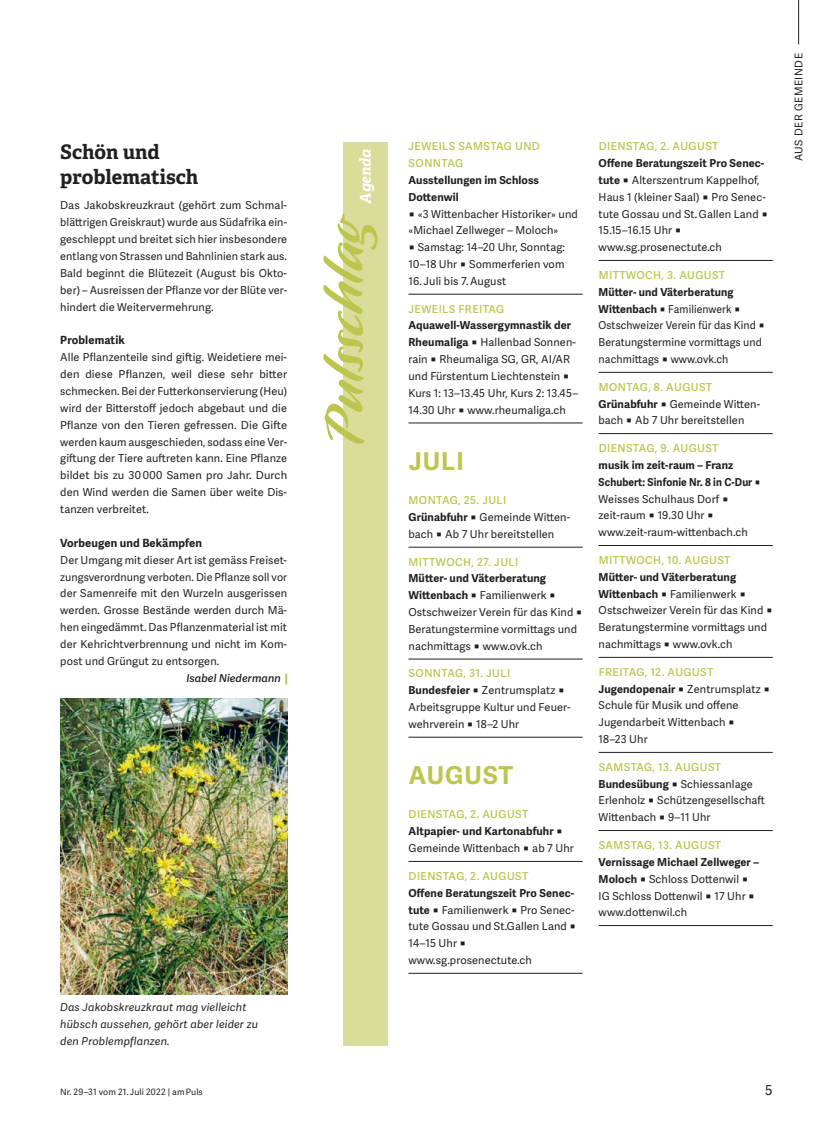
<style>
.page{position:relative;width:833px;height:1134px;background:#fff}
.page>*{position:absolute;margin:0;border:0;box-sizing:border-box;transform-origin:0 0}
._04_Agenda_Monat{font:700 24.75px "Adelle Sans";letter-spacing:.04em;color:#bcc54e}
._06_Nebenartikel_Tit{font:700 20px/25px "Adelle";color:#231f20}
.t1{font:italic 700 15px "Adelle";letter-spacing:-.005em;color:#fff}
.t2{font:13.75px "Adelle Sans";color:#231f20}
._06_Nebenartikel_Zwi{font:700 11.25px "Adelle Sans";letter-spacing:.01em;color:#231f20}
._04_Agenda_Veranstal{font:11px/16.9px "Adelle Sans";letter-spacing:.01em;color:#231f20}
._06_Nebenartikel_Gru{font:11px/16.9px "Adelle Sans";letter-spacing:.01em;color:#231f20;text-align:justify}
._04_Agenda_Datum{font:600 11px/16.9px "Adelle Sans";letter-spacing:.04em;color:#bcc54e}
._04_Agenda_Veranstal-2{font:11px/16.9px "Adelle Sans";letter-spacing:.01em;color:#231f20;scale:.95 1}
._04_Agenda_Veranstal-3{font:11px/16.9px "Adelle Sans";letter-spacing:.01em;color:#231f20;scale:.93 1}
._06_Nebenartikel_Bil{font:italic 11px/16.9px "Adelle Sans";letter-spacing:.015em;color:#231f20}
._06_Nebenartikel_Aut{font:italic 600 11px "Adelle Sans";letter-spacing:.005em;color:#231f20}
.t3{font:10.62px "Adelle Sans";letter-spacing:.05em;color:#231f20}
.t4{font:8.75px "Adelle Sans";letter-spacing:.01em;color:#231f20}
.s1{font-weight:700}
</style>
<div class="page">
<hr style="left:798px;top:0;width:1px;height:44px;background:#231f20">
<hr style="left:408px;top:294px;width:174px;height:1px;background:#231f20">
<hr style="left:408px;top:423px;width:174px;height:1px;background:#231f20">
<hr style="left:408px;top:547px;width:174px;height:1px;background:#231f20">
<hr style="left:408px;top:659px;width:174px;height:1px;background:#231f20">
<hr style="left:408px;top:737px;width:174px;height:1px;background:#231f20">
<hr style="left:408px;top:861px;width:174px;height:1px;background:#231f20">
<hr style="left:408px;top:973px;width:174px;height:1px;background:#231f20">
<hr style="left:598px;top:260px;width:174px;height:1px;background:#231f20">
<hr style="left:598px;top:372px;width:174px;height:1px;background:#231f20">
<hr style="left:598px;top:433px;width:174px;height:1px;background:#231f20">
<hr style="left:598px;top:545px;width:174px;height:1px;background:#231f20">
<hr style="left:598px;top:657px;width:174px;height:1px;background:#231f20">
<hr style="left:598px;top:752px;width:174px;height:1px;background:#231f20">
<hr style="left:598px;top:830px;width:174px;height:1px;background:#231f20">
<hr style="left:598px;top:925px;width:174px;height:1px;background:#231f20">
<div style="left:343px;top:142px;width:44px;height:903px;background:#d8dd9a"></div>
<svg style="left:323px;top:213px;width:54px;height:231px"></svg>
<svg style="left:285px;top:673px;width:2px;height:11px"></svg>
<img style="left:60px;top:699px;width:227px;height:295px">
<p class="_06_Nebenartikel_Tit" style="left:60px;top:139px;width:140px">Schön und problematisch</p>
<p class="_06_Nebenartikel_Gru" style="left:60px;top:197px;width:228px">Das Jakobskreuzkraut (gehört zum Schmal&shy;blättrigen Greiskraut) wurde aus Südafrika ein&shy;geschleppt und breitet sich hier insbesondere entlang von Strassen und Bahnlinien stark aus.<br>Bald beginnt die Blütezeit (August bis Okto&shy;ber) – Ausreissen der Pflanze vor der Blüte ver&shy;hindert die Weitervermehrung.</p>
<p class="_06_Nebenartikel_Zwi" style="left:60px;top:333px;width:66px">Problematik</p>
<p class="_06_Nebenartikel_Gru" style="left:60px;top:349px;width:228px">Alle Pflanzenteile sind giftig. Weidetiere mei&shy;den diese Pflanzen, weil diese sehr bitter schmecken. Bei der Futterkonservierung (Heu) wird der Bitterstoff jedoch abgebaut und die Pflanze von den Tieren gefressen. Die Gifte werden kaum ausgeschieden, sodass eine Ver&shy;giftung der Tiere auftreten kann. Eine Pflanze bildet bis zu 30 000 Samen pro Jahr. Durch den Wind werden die Samen über weite Dis&shy;tanzen verbreitet.</p>
<p class="_06_Nebenartikel_Zwi" style="left:60px;top:536px;width:143px">Vorbeugen und Bekämpfen</p>
<p class="_06_Nebenartikel_Gru" style="left:60px;top:552px;width:228px">Der Umgang mit dieser Art ist gemäss Freiset&shy;zungsverordnung verboten. Die Pflanze soll vor der Samenreife mit den Wurzeln ausgerissen werden. Grosse Bestände werden durch Mä&shy;hen eingedämmt. Das Pflanzenmaterial ist mit der Kehrichtverbrennung und nicht im Kom&shy;post und Grüngut zu entsorgen.</p>
<p class="_06_Nebenartikel_Aut" style="left:186px;top:671px;width:96px">Isabel Niedermann</p>
<p class="_06_Nebenartikel_Bil" style="left:60px;top:999px;width:199px">Das Jakobskreuzkraut mag vielleicht hübsch aussehen, gehört aber leider zu den Problempflanzen.</p>
<p class="t1" style="left:356px;top:204px;width:56px;rotate:-90deg">Agenda</p>
<p class="_04_Agenda_Datum" style="left:408px;top:138px;width:133px">JEWEILS SAMSTAG UND<br>SONNTAG</p>
<p class="_04_Agenda_Veranstal" style="left:408px;top:172px;width:171px"><span class="s1">Ausstellungen im Schloss<br>Dottenwil<br></span>◼ «3 Wittenbacher Historiker» und «Michael Zellweger – Moloch»<br>◼ Samstag: 14–20 Uhr, Sonntag:<br>10–18 Uhr ◼ Sommerferien vom</p>
<p class="_04_Agenda_Veranstal" style="left:408px;top:273px;width:99px">16. Juli bis 7. August</p>
<p class="_04_Agenda_Datum" style="left:408px;top:301px;width:97px">JEWEILS FREITAG</p>
<p class="_04_Agenda_Veranstal" style="left:408px;top:317px;width:171px"><span class="s1">Aquawell-Wassergymnastik der<br>Rheumaliga</span> ◼ Hallenbad Sonnen&shy;rain ◼ Rheumaliga SG, GR, AI/AR und Fürstentum Liechtenstein ◼<br>Kurs 1: 13–13.45 Uhr, Kurs 2: 13.45–<br>14.30 Uhr ◼ www.rheumaliga.ch</p>
<p class="_04_Agenda_Monat" style="left:409px;top:446px;width:57px">JULI</p>
<p class="_04_Agenda_Datum" style="left:408px;top:492px;width:99px">MONTAG, 25. JULI</p>
<p class="_04_Agenda_Veranstal" style="left:408px;top:509px;width:163px"><span class="s1">Grünabfuhr</span> ◼ Gemeinde Witten&shy;bach ◼ Ab 7 Uhr bereitstellen</p>
<p class="_04_Agenda_Datum" style="left:408px;top:553px;width:111px">MITTWOCH, 27. JULI</p>
<p class="_04_Agenda_Veranstal" style="left:408px;top:570px;width:176px"><span class="s1">Mütter- und Väterberatung<br>Wittenbach</span> ◼ Familienwerk ◼<br>Ostschweizer Verein für das Kind ◼<br>Beratungstermine vormittags und nachmittags ◼ www.ovk.ch</p>
<p class="_04_Agenda_Datum" style="left:408px;top:665px;width:103px">SONNTAG, 31. JULI</p>
<p class="_04_Agenda_Veranstal" style="left:408px;top:682px;width:164px"><span class="s1">Bundesfeier</span> ◼ Zentrumsplatz ◼<br>Arbeitsgruppe Kultur und Feuer&shy;wehrverein ◼ 18–2 Uhr</p>
<p class="_04_Agenda_Monat" style="left:409px;top:760px;width:106px">AUGUST</p>
<p class="_04_Agenda_Datum" style="left:408px;top:806px;width:121px">DIENSTAG, 2. AUGUST</p>
<p class="_04_Agenda_Veranstal" style="left:408px;top:823px;width:167px"><span class="s1">Altpapier- und Kartonabfuhr</span> ◼<br>Gemeinde Wittenbach ◼ ab 7 Uhr</p>
<p class="_04_Agenda_Datum" style="left:408px;top:868px;width:121px">DIENSTAG, 2. AUGUST</p>
<p class="_04_Agenda_Veranstal" style="left:408px;top:885px;width:169px"><span class="s1">Offene Beratungszeit Pro Senec&shy;tute</span> ◼ Familienwerk ◼ Pro Senec&shy;tute Gossau und St.Gallen Land ◼<br>14–15 Uhr ◼ www.sg.prosenectute.ch</p>
<p class="_04_Agenda_Datum" style="left:598px;top:138px;width:121px">DIENSTAG, 2. AUGUST</p>
<p class="_04_Agenda_Veranstal" style="left:598px;top:155px;width:171px"><span class="s1">Offene Beratungszeit Pro Senec&shy;tute</span> ◼ Alterszentrum Kappelhof,<br>Haus 1 (kleiner Saal) ◼ Pro Senec&shy;tute Gossau und St. Gallen Land ◼<br>15.15–16.15 Uhr ◼ www.sg.prosenectute.ch</p>
<p class="_04_Agenda_Datum" style="left:598px;top:267px;width:128px">MITTWOCH, 3. AUGUST</p>
<p class="_04_Agenda_Veranstal-2" style="left:598px;top:284px;width:177px"><span class="s1">Mütter- und Väterberatung<br>Wittenbach</span> ◼ Familienwerk ◼<br>Ostschweizer Verein für das Kind ◼<br>Beratungstermine vormittags und nachmittags ◼ www.ovk.ch</p>
<p class="_04_Agenda_Datum" style="left:598px;top:379px;width:115px">MONTAG, 8. AUGUST</p>
<p class="_04_Agenda_Veranstal" style="left:598px;top:396px;width:163px"><span class="s1">Grünabfuhr</span> ◼ Gemeinde Witten&shy;bach ◼ Ab 7 Uhr bereitstellen</p>
<p class="_04_Agenda_Datum" style="left:598px;top:440px;width:121px">DIENSTAG, 9. AUGUST</p>
<p class="_04_Agenda_Veranstal-3" style="left:598px;top:457px;width:176px"><span class="s1">musik im zeit-raum – Franz<br>Schubert: Sinfonie Nr. 8 in C-Dur</span> ◼<br>Weisses Schulhaus Dorf ◼ zeit-raum ◼ 19.30 Uhr ◼ www.zeit-raum-wittenbach.ch</p>
<p class="_04_Agenda_Datum" style="left:598px;top:552px;width:133px">MITTWOCH, 10. AUGUST</p>
<p class="_04_Agenda_Veranstal" style="left:598px;top:569px;width:176px"><span class="s1">Mütter- und Väterberatung<br>Wittenbach</span> ◼ Familienwerk ◼<br>Ostschweizer Verein für das Kind ◼<br>Beratungstermine vormittags und nachmittags ◼ www.ovk.ch</p>
<p class="_04_Agenda_Datum" style="left:598px;top:664px;width:116px">FREITAG, 12. AUGUST</p>
<p class="_04_Agenda_Veranstal" style="left:598px;top:681px;width:173px"><span class="s1">Jugendopenair</span> ◼ Zentrumsplatz ◼<br>Schule für Musik und offene<br>Jugendarbeit Wittenbach ◼<br>18–23 Uhr</p>
<p class="_04_Agenda_Datum" style="left:598px;top:759px;width:124px">SAMSTAG, 13. AUGUST</p>
<p class="_04_Agenda_Veranstal" style="left:598px;top:776px;width:168px"><span class="s1">Bundesübung</span> ◼ Schiessanlage<br>Erlenholz ◼ Schützengesellschaft<br>Wittenbach ◼ 9–11 Uhr</p>
<p class="_04_Agenda_Datum" style="left:598px;top:837px;width:124px">SAMSTAG, 13. AUGUST</p>
<p class="_04_Agenda_Veranstal" style="left:598px;top:854px;width:162px"><span class="s1">Vernissage Michael Zellweger –<br>Moloch</span> ◼ Schloss Dottenwil ◼<br>IG Schloss Dottenwil ◼ 17 Uhr ◼ www.dottenwil.ch</p>
<p class="t4" style="left:60px;top:1087px;width:144px">Nr. 29–31 vom 21. Juli 2022 | am Puls</p>
<p class="t2" style="left:765px;top:1082px;width:9px">5</p>
<p class="t3" style="left:792px;top:161px;width:110px;rotate:-90deg">AUS DER GEMEINDE</p>
</div>
